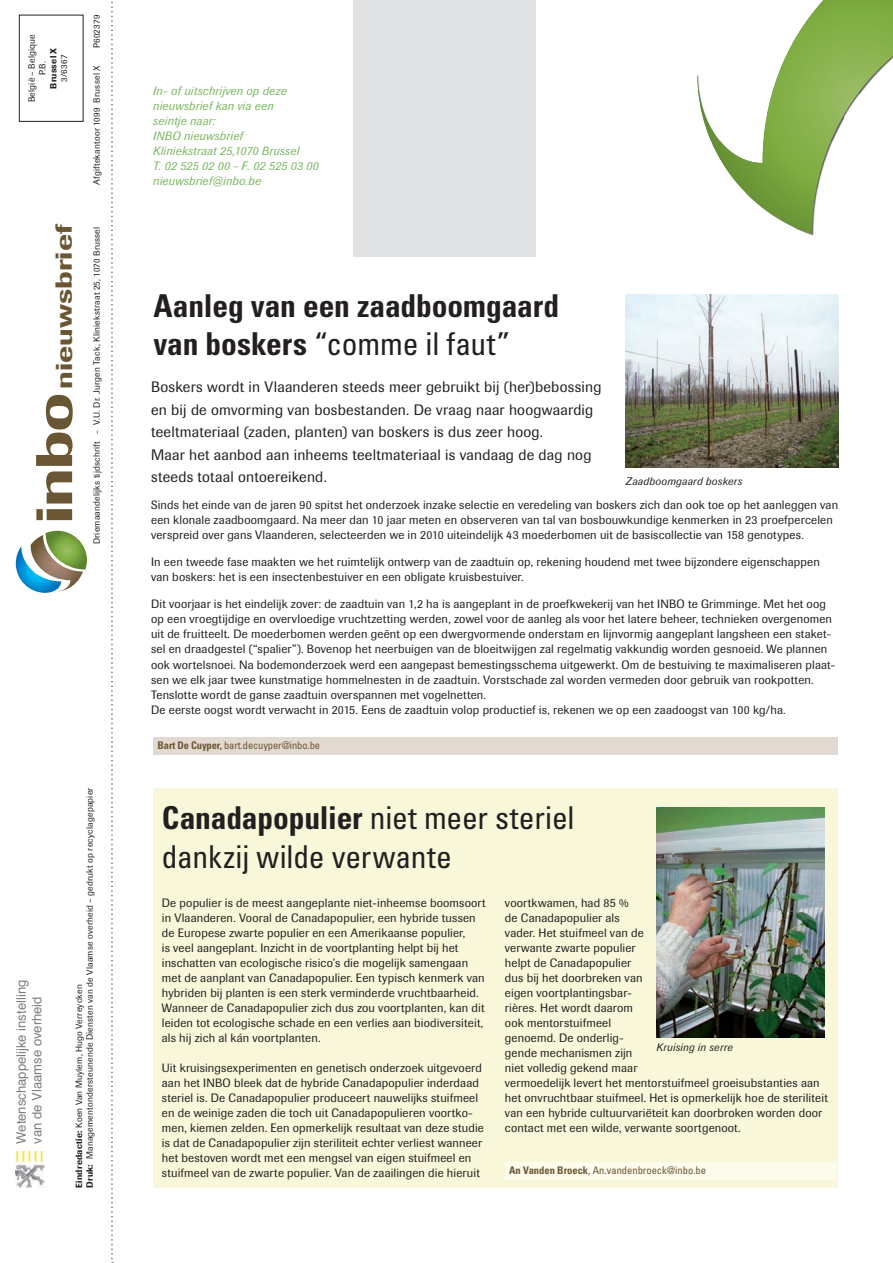
<style>
.page{position:relative;width:893px;height:1263px;background:#fff}
.page>*{position:absolute;margin:0;border:0;box-sizing:border-box;transform-origin:0 0}
.t1{font:condensed 31.5px/39px "Univers LT Std";letter-spacing:-.005em;color:#231f20}
.t2{font:700 condensed 31.5px/37.8px "Univers LT Std";letter-spacing:-.005em;color:#231f20}
.t3{font:500 22.95px "Imago";color:#6b5633;scale:1.32 1}
.t4{font:15px/22.5px "Imago";letter-spacing:.015em;color:#231f20}
.t5{font:13.05px/15.8px "Helvetica";color:#7f7e84}
.t6{font:12px/15px "Imago";letter-spacing:.01em;color:#231f20}
.t7{font:italic 12px/15px "Imago";letter-spacing:.015em;color:#78b75d}
.t8{font:italic 10.8px "Imago";letter-spacing:.025em;color:#231f20}
.t9{font:condensed 10.5px "Univers LT Std";color:#6b5633}
.t10{font:9px/10.8px "Imago";letter-spacing:.02em;color:#231f20;text-align:center}
.t11{font:500 9px "Imago";letter-spacing:.025em;color:#231f20}
.s1{font-size:51px}
.s2{font-weight:500}
.s3{font-weight:400}
.s4{font-weight:700}
</style>
<div class="page">
<svg style="left:16px;top:531px;width:71px;height:62px"></svg>
<div style="left:19px;top:15px;width:64px;height:107px;border:1px solid #231f20"></div>
<div style="left:353px;top:0;width:183px;height:257px;background:#e1e2e4"></div>
<svg style="left:111px;top:1px;width:2px;height:1262px"></svg>
<img style="left:16px;top:1151px;width:28px;height:36px">
<svg style="left:697px;top:0;width:196px;height:234px"></svg>
<div style="left:153px;top:789px;width:685px;height:399px;background:#f9f7d9"></div>
<div style="left:505px;top:1162px;width:331px;height:18px;background:#fcfbec"></div>
<img style="left:626px;top:294px;width:212px;height:173px">
<div style="left:153px;top:737px;width:685px;height:17px;background:#e2dad0"></div>
<img style="left:657px;top:808px;width:167px;height:229px">
<p class="t10" style="left:26px;top:102px;width:70px;rotate:-90deg">België – Belgique<br>P.B.</p>
<p class="t11" style="left:48px;top:89px;width:43px;rotate:-90deg">Brussel X</p>
<p class="t10" style="left:59px;top:82px;width:28px;rotate:-90deg">3/6367</p>
<h2 class="t3" style="left:50px;top:524px;width:229px;rotate:-90deg"><span class="s1">inbo</span>nieuwsbrief</h2>
<p class="t10" style="left:91px;top:48px;width:35px;rotate:-90deg">P602379</p>
<p class="t10" style="left:91px;top:185px;width:121px;rotate:-90deg">Afgiftekantoor 1099 Brussel X</p>
<p class="t10" style="left:91px;top:544px;width:319px;rotate:-90deg">Driemaandelijks tijdschrift - V.U. Dr. Jurgen Tack, Kliniekstraat 25, 1070 Brussel</p>
<p class="t5" style="left:14px;top:1144px;width:165px;rotate:-90deg">Wetenschappelijke instelling van de Vlaamse overheid</p>
<p class="t10" style="left:74px;top:1188px;width:402px;text-align:left;rotate:-90deg"><span class="s2">Eindredactie:</span> Koen Van Muylem, Hugo Verreycken<br><span class="s2">Druk:</span> Managementondersteunende Diensten van de Vlaamse overheid – gedrukt op recyclagepapier</p>
<p class="t7" style="left:153px;top:83px;width:167px">In- of uitschrijven op deze nieuwsbrief kan via een<br>seintje naar:<br>INBO nieuwsbrief<br>Kliniekstraat 25,1070 Brussel<br>T. 02 525 02 00 - F. 02 525 03 00 nieuwsbrief@inbo.be</p>
<h1 class="t2" style="left:153px;top:287px;width:407px">Aanleg van een zaadboomgaard van boskers <span class="s3">“comme il faut”</span></h1>
<p class="t4" style="left:151px;top:376px;width:452px">Boskers wordt in Vlaanderen steeds meer gebruikt bij (her)bebossing en bij de omvorming van bosbestanden. De vraag naar hoogwaardig teeltmateriaal (zaden, planten) van boskers is dus zeer hoog.<br>Maar het aanbod aan inheems teeltmateriaal is vandaag de dag nog steeds totaal ontoereikend.</p>
<p class="t6" style="left:151px;top:498px;width:689px">Sinds het einde van de jaren 90 spitst het onderzoek inzake selectie en veredeling van boskers zich dan ook toe op het aanleggen van een klonale zaadboomgaard. Na meer dan 10 jaar meten en observeren van tal van bosbouwkundige kenmerken in 23 proefpercelen verspreid over gans Vlaanderen, selecteerden we in 2010 uiteindelijk 43 moederbomen uit de basiscollectie van 158 genotypes.</p>
<p class="t6" style="left:151px;top:555px;width:670px">In een tweede fase maakten we het ruimtelijk ontwerp van de zaadtuin op, rekening houdend met twee bijzondere eigenschappen van boskers: het is een insectenbestuiver en een obligate kruisbestuiver.</p>
<p class="t6" style="left:151px;top:597px;width:686px">Dit voorjaar is het eindelijk zover: de zaadtuin van 1,2 ha is aangeplant in de proefkwekerij van het INBO te Grimminge. Met het oog op een vroegtijdige en overvloedige vruchtzetting werden, zowel voor de aanleg als voor het latere beheer, technieken overgenomen uit de fruitteelt. De moederbomen werden geënt op een dwergvormende onderstam en lijnvormig aangeplant langsheen een staket&shy;sel en draadgestel (“spalier”). Bovenop het neerbuigen van de bloeitwijgen zal regelmatig vakkundig worden gesnoeid. We plannen ook wortelsnoei. Na bodemonderzoek werd een aangepast bemestingsschema uitgewerkt. Om de bestuiving te maximaliseren plaat&shy;sen we elk jaar twee kunstmatige hommelnesten in de zaadtuin. Vorstschade zal worden vermeden door gebruik van rookpotten.<br>Tenslotte wordt de ganse zaadtuin overspannen met vogelnetten.<br>De eerste oogst wordt verwacht in 2015. Eens de zaadtuin volop productief is, rekenen we op een zaadoogst van 100 kg/ha.</p>
<p class="t8" style="left:626px;top:475px;width:118px">Zaadboomgaard boskers</p>
<p class="t9" style="left:158px;top:738px;width:164px"><span class="s4">Bart De Cuyper,</span> bart.decuyper@inbo.be</p>
<h1 class="t1" style="left:162px;top:798px;width:414px"><span class="s4">Canadapopulier</span> niet meer steriel dankzij wilde verwante</h1>
<p class="t6" style="left:162px;top:895px;width:325px">De populier is de meest aangeplante niet-inheemse boomsoort in Vlaanderen. Vooral de Canadapopulier, een hybride tussen de Europese zwarte populier en een Amerikaanse populier,<br>is veel aangeplant. Inzicht in de voortplanting helpt bij het inschatten van ecologische risico’s die mogelijk samengaan met de aanplant van Canadapopulier. Een typisch kenmerk van hybriden bij planten is een sterk verminderde vruchtbaarheid.<br>Wanneer de Canadapopulier zich dus zou voortplanten, kan dit leiden tot ecologische schade en een verlies aan biodiversiteit, als hij zich al kán voortplanten.</p>
<p class="t6" style="left:162px;top:1061px;width:324px">Uit kruisingsexperimenten en genetisch onderzoek uitgevoerd aan het INBO bleek dat de hybride Canadapopulier inderdaad steriel is. De Canadapopulier produceert nauwelijks stuifmeel en de weinige zaden die toch uit Canadapopulieren voortko&shy;men, kiemen zelden. Een opmerkelijk resultaat van deze studie is dat de Canadapopulier zijn steriliteit echter verliest wanneer het bestoven wordt met een mengsel van eigen stuifmeel en stuifmeel van de zwarte populier. Van de zaailingen die hieruit</p>
<p class="t6" style="left:505px;top:895px;width:324px">voortkwamen, had 85 %<br>de Canadapopulier als<br>vader. Het stuifmeel van de<br>verwante zwarte populier<br>helpt de Canadapopulier<br>dus bij het doorbreken van<br>eigen voortplantingsbar-<br>rières. Het wordt daarom<br>ook mentorstuifmeel<br>genoemd. De onderlig-<br>gende mechanismen zijn<br>niet volledig gekend maar<br>vermoedelijk levert het mentorstuifmeel groeisubstanties aan het onvruchtbaar stuifmeel. Het is opmerkelijk hoe de steriliteit van een hybride cultuurvariëteit kan doorbroken worden door contact met een wilde, verwante soortgenoot.</p>
<p class="t9" style="left:509px;top:1163px;width:198px"><span class="s4">An Vanden Broeck</span>, An.vandenbroeck@inbo.be</p>
<p class="t8" style="left:657px;top:1041px;width:78px">Kruising in serre</p>
</div>
